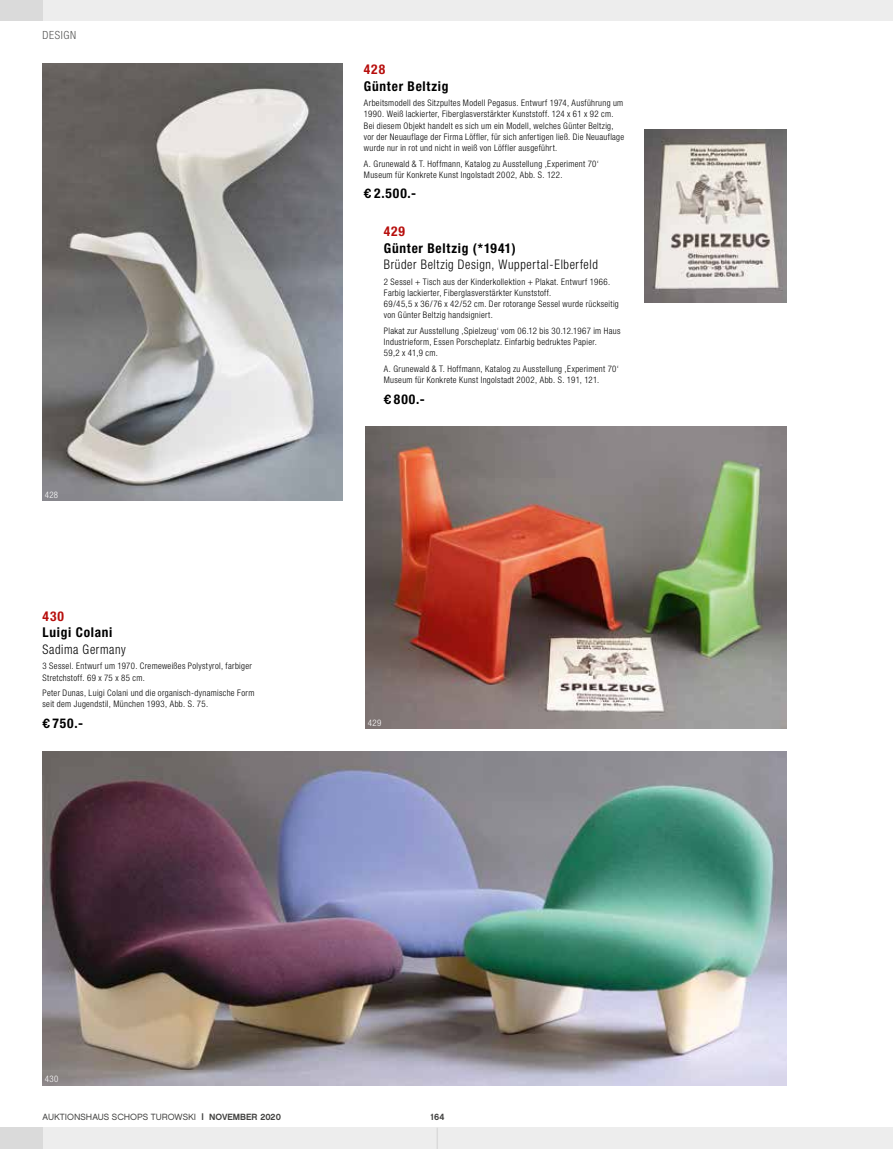
<style>
.page{position:relative;width:893px;height:1149px;background:#fff}
.page>*{position:absolute;margin:0;border:0;box-sizing:border-box;transform-origin:0 0}
.t1{font:700 condensed 13.5px "Helvetica Neue";letter-spacing:.055em;color:#000}
.t2{font:700 condensed 13.5px "Helvetica Neue";letter-spacing:.07em;color:#b70e0c}
.t3{font:300 condensed 13.2px "Helvetica Neue";letter-spacing:.05em;color:#000;scale:.94 1}
.t4{font:300 condensed 11.25px "Helvetica Neue";letter-spacing:.055em;color:#575756}
.t5{font:300 condensed 9px/11.2px "Helvetica Neue";letter-spacing:.035em;color:#000}
.t6{font:9px "Chalet London Nineteen Sixty";color:#424241}
.t7{font:300 condensed 9px "Helvetica Neue";letter-spacing:.05em;color:#fff}
.t8{font:9px "Chalet New York Nineteen Sixty";color:#424241}
.s1{font-family:"Univers";font-stretch:normal}
.s2{font-family:"Chalet New York Nineteen Sixty"}
</style>
<div class="page">
<div style="left:0;top:0;width:893px;height:21px;background:#ededed"></div>
<div style="left:0;top:1127px;width:893px;height:21px;background:#ededed"></div>
<div style="left:0;top:0;width:43px;height:21px;background:#dadada"></div>
<div style="left:0;top:1127px;width:43px;height:21px;background:#dadada"></div>
<svg style="left:437px;top:1128px;width:1px;height:20px"></svg>
<img style="left:43px;top:64px;width:300px;height:436px">
<img style="left:366px;top:426px;width:421px;height:302px">
<img style="left:644px;top:130px;width:143px;height:172px">
<img style="left:43px;top:751px;width:744px;height:333px">
<p class="t4" style="left:43px;top:28px;width:35px">DESIGN</p>
<p class="t7" style="left:45px;top:489px;width:15px">428</p>
<h1 class="t2" style="left:43px;top:608px;width:23px">430</h1>
<h1 class="t1" style="left:43px;top:624px;width:71px">Luigi Colani</h1>
<h2 class="t3" style="left:43px;top:641px;width:90px">Sadima Germany</h2>
<p class="t5" style="left:43px;top:660px;width:211px">3 Sessel. Entwurf um 1970. Cremeweißes Polystyrol, farbiger<br>Stretchstoff. 69 x 75 x 85 cm.</p>
<p class="t5" style="left:43px;top:687px;width:213px">Peter Dunas, Luigi Colani und die organisch-dynamische Form seit dem Jugendstil, München 1993, Abb. S. 75.</p>
<h1 class="t1" style="left:43px;top:714px;width:42px"><span class="s1">€</span> 750.-</h1>
<h1 class="t2" style="left:364px;top:61px;width:23px">428</h1>
<h1 class="t1" style="left:364px;top:77px;width:86px">Günter Beltzig</h1>
<p class="t5" style="left:364px;top:97px;width:262px">Arbeitsmodell des Sitzpultes Modell Pegasus. Entwurf 1974, Ausführung um 1990. Weiß lackierter, Fiberglasverstärkter Kunststoff. 124 x 61 x 92 cm.<br>Bei diesem Objekt handelt es sich um ein Modell, welches Günter Beltzig, vor der Neuauflage der Firma Löffler, für sich anfertigen ließ. Die Neuauflage wurde nur in rot und nicht in weiß von Löffler ausgeführt.</p>
<p class="t5" style="left:364px;top:158px;width:237px">A. Grunewald &amp; T. Hoffmann, Katalog zu Ausstellung ‚Experiment 70‘<br>Museum für Konkrete Kunst Ingolstadt 2002, Abb. S. 122.</p>
<h1 class="t1" style="left:364px;top:185px;width:54px"><span class="s1">€</span> 2.500.-</h1>
<h1 class="t2" style="left:384px;top:223px;width:23px">429</h1>
<h1 class="t1" style="left:384px;top:239px;width:133px">Günter Beltzig (*1941)</h1>
<h2 class="t3" style="left:384px;top:257px;width:229px">Brüder Beltzig Design, Wuppertal-Elberfeld</h2>
<p class="t5" style="left:384px;top:275px;width:237px">2 Sessel + Tisch aus der Kinderkollektion + Plakat. Entwurf 1966.<br>Farbig lackierter, Fiberglasverstärkter Kunststoff.<br>69/45,5 x 36/76 x 42/52 cm. Der rotorange Sessel wurde rückseitig von Günter Beltzig handsigniert.</p>
<p class="t5" style="left:384px;top:325px;width:238px">Plakat zur Ausstellung ‚Spielzeug‘ vom 06.12 bis 30.12.1967 im Haus<br>Industrieform, Essen Porscheplatz. Einfarbig bedruktes Papier.<br>59,2 x 41,9 cm.</p>
<p class="t5" style="left:384px;top:363px;width:237px">A. Grunewald &amp; T. Hoffmann, Katalog zu Ausstellung ‚Experiment 70‘<br>Museum für Konkrete Kunst Ingolstadt 2002, Abb. S. 191, 121.</p>
<h1 class="t1" style="left:384px;top:390px;width:42px"><span class="s1">€</span> 800.-</h1>
<p class="t7" style="left:368px;top:717px;width:15px">429</p>
<p class="t7" style="left:45px;top:1073px;width:15px">430</p>
<p class="t6" style="left:43px;top:1110px;width:240px">AUKTIONSHAUS SCHOPS TUROWSKI <span class="s2">| NOVEMBER 2020</span></p>
<p class="t8" style="left:430px;top:1110px;width:15px">164</p>
</div>
